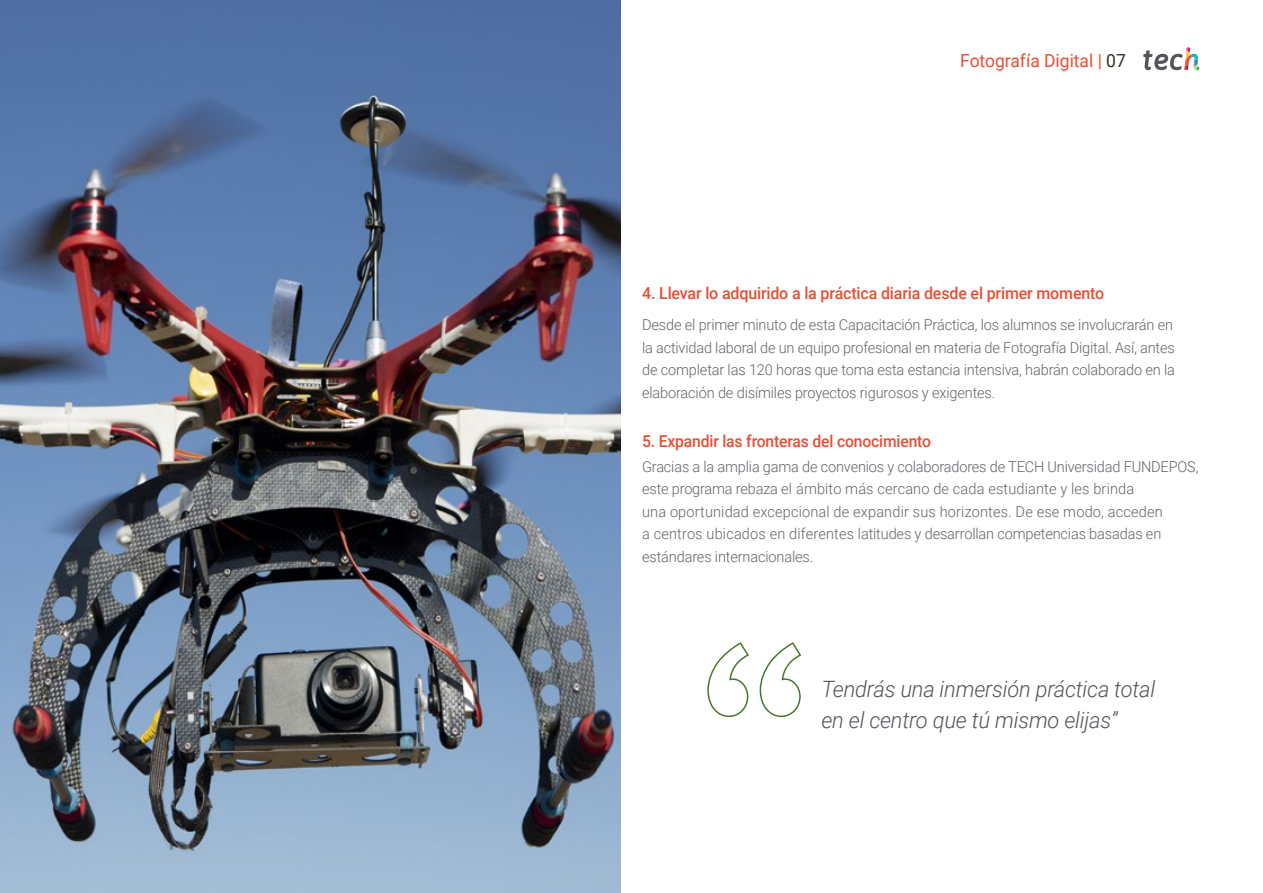
<style>
.page{position:relative;width:1263px;height:893px;background:#fff}
.page>*{position:absolute;margin:0;border:0;box-sizing:border-box;transform-origin:0 0}
.t1{font:italic 300 22.5px/31.5px "Roboto";letter-spacing:-.01em;color:#52555b}
.t2{font:18px "Roboto";color:#e94d35}
.t3{font:500 16.5px "Roboto";letter-spacing:-.01em;color:#e94d35}
.t4{font:500 16.5px "Roboto";letter-spacing:-.01em;color:#e94d35;scale:.95 1}
.t5{font:300 15px/22.5px "Roboto";letter-spacing:-.01em;color:#61646a}
.s1{color:#312e20}
</style>
<div class="page">
<svg style="left:707px;top:642px;width:95px;height:76px"></svg>
<svg style="left:1143px;top:47px;width:56px;height:24px"></svg>
<img style="left:0;top:0;width:621px;height:893px">
<p class="t2" style="left:960px;top:48px;width:167px">Fotografía Digital | <span class="s1">07</span></p>
<p class="t3" style="left:642px;top:282px;width:464px">4. Llevar lo adquirido a la práctica diaria desde el primer momento</p>
<p class="t5" style="left:642px;top:313px;width:534px">Desde el primer minuto de esta Capacitación Práctica, los alumnos se involucrarán en la actividad laboral de un equipo profesional en materia de Fotografía Digital. Así, antes de completar las 120 horas que toma esta estancia intensiva, habrán colaborado en la elaboración de disímiles proyectos rigurosos y exigentes.</p>
<p class="t4" style="left:642px;top:429px;width:306px">5. Expandir las fronteras del conocimiento</p>
<p class="t5" style="left:642px;top:454px;width:558px">Gracias a la amplia gama de convenios y colaboradores de TECH Universidad FUNDEPOS, este programa rebaza el ámbito más cercano de cada estudiante y les brinda<br>una oportunidad excepcional de expandir sus horizontes. De ese modo, acceden<br>a centros ubicados en diferentes latitudes y desarrollan competencias basadas en estándares internacionales.</p>
<h1 class="t1" style="left:821px;top:672px;width:335px">Tendrás una inmersión práctica total en el centro que tú mismo elijas”</h1>
</div>
